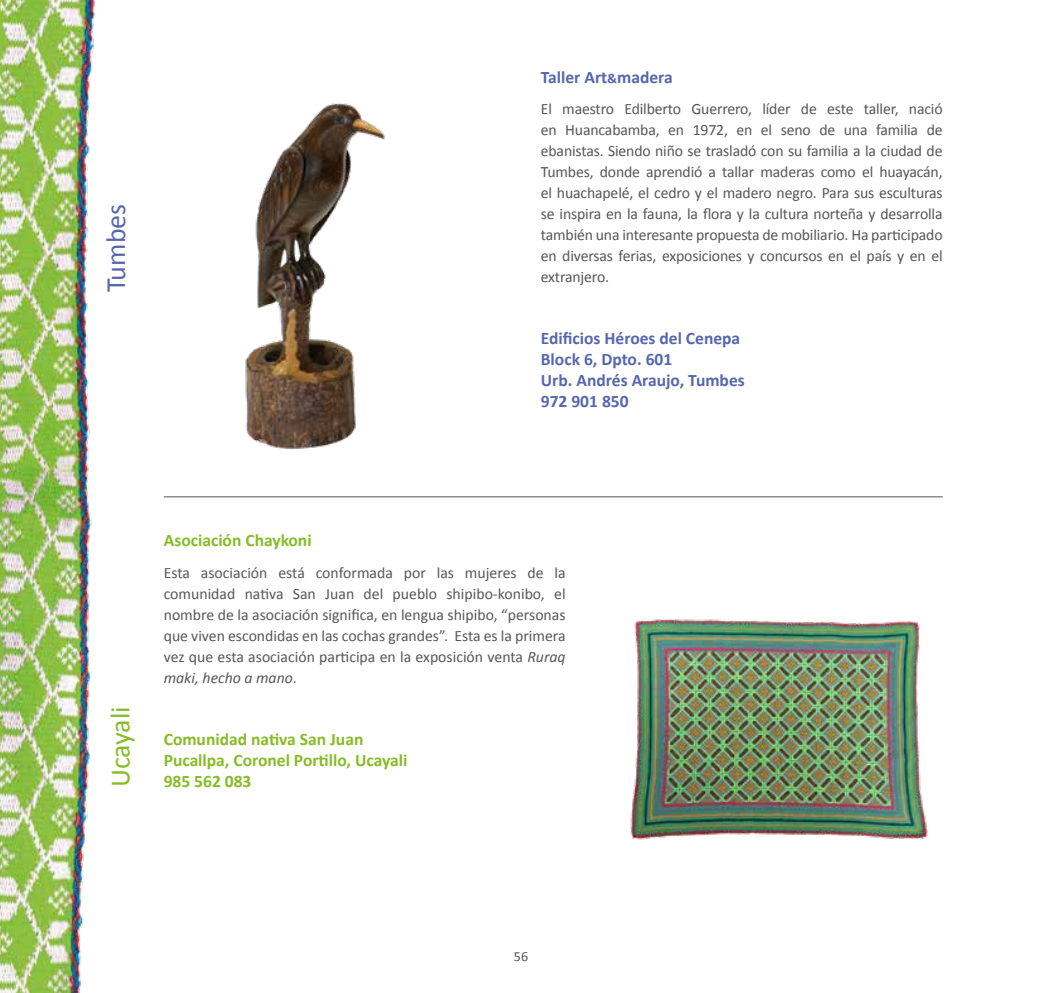
<style>
.page{position:relative;width:1042px;height:993px;background:#fff}
.page>*{position:absolute;margin:0;border:0;box-sizing:border-box;transform-origin:0 0}
.t1{font:28px "Calibri";letter-spacing:-.005em;color:#86bc25}
.t2{font:28px "Calibri";color:#5567ae}
.t3{font:700 17.5px/21px "Calibri";color:#5567ae}
.t4{font:700 17.5px/21px "Calibri";color:#86bc25}
.t5{font:15.75px/21px "Calibri";letter-spacing:-.01em;color:#575756;text-align:justify}
.t6{font:14px "Calibri";color:#575756}
.s1{font-size:14px}
.s2{font-style:italic}
</style>
<div class="page">
<hr style="left:164px;top:496px;width:779px;height:1px;background:#575756">
<img style="left:0;top:0;width:95px;height:992px">
<img style="left:245px;top:103px;width:140px;height:346px">
<img style="left:630px;top:618px;width:298px;height:222px">
<h1 class="t2" style="left:98px;top:292px;width:90px;rotate:-90deg">Tumbes</h1>
<p class="t3" style="left:541px;top:66px;width:133px">Taller Art<span class="s1">&amp;</span>madera</p>
<p class="t5" style="left:541px;top:98px;width:403px">El maestro Edilberto Guerrero, líder de este taller, nació en Huancabamba, en 1972, en el seno de una familia de ebanistas. Siendo niño se trasladó con su familia a la ciudad de Tumbes, donde aprendió a tallar maderas como el huayacán, el huachapelé, el cedro y el madero negro. Para sus esculturas se inspira en la fauna, la flora y la cultura norteña y desarrolla también una interesante propuesta de mobiliario. Ha participado en diversas ferias, exposiciones y concursos en el país y en el extranjero.</p>
<p class="t3" style="left:541px;top:328px;width:205px">Edificios Héroes del Cenepa<br>Block 6, Dpto. 601<br>Urb. Andrés Araujo, Tumbes<br>972 901 850</p>
<h1 class="t1" style="left:102px;top:787px;width:82px;rotate:-90deg">Ucayali</h1>
<p class="t4" style="left:164px;top:530px;width:149px">Asociación Chaykoni</p>
<p class="t5" style="left:164px;top:562px;width:403px">Esta asociación está conformada por las mujeres de la comunidad nativa San Juan del pueblo shipibo-konibo, el nombre de la asociación significa, en lengua shipibo, “personas que viven escondidas en las cochas grandes”. Esta es la primera vez que esta asociación participa en la exposición venta <span class="s2">Ruraq maki, hecho a mano</span>.</p>
<p class="t4" style="left:164px;top:728px;width:245px">Comunidad nativa San Juan<br>Pucallpa, Coronel Portillo, Ucayali<br>985 562 083</p>
<p class="t6" style="left:514px;top:947px;width:16px">56</p>
</div>
